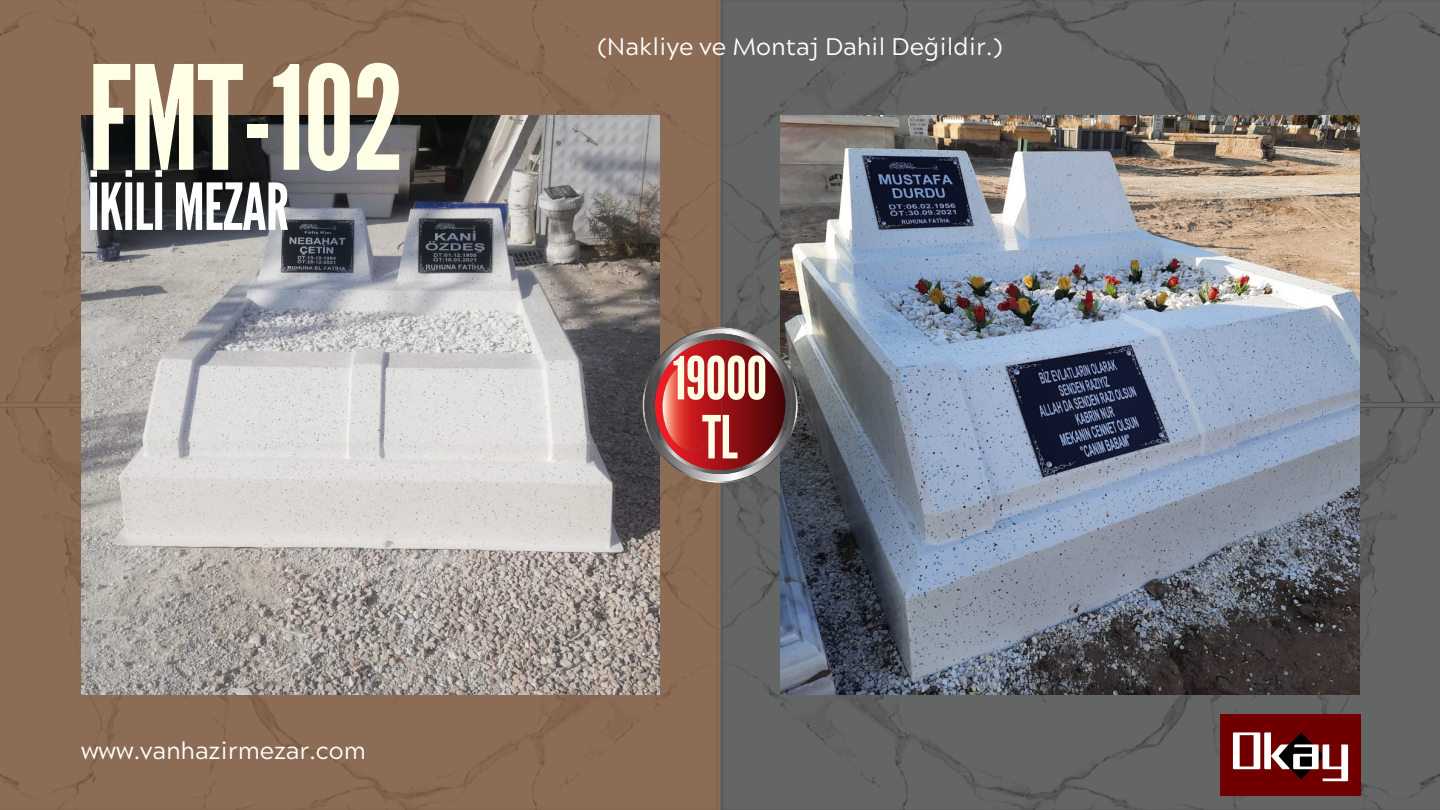
<style>
.page{position:relative;width:1440px;height:810px;background:#fff}
.page>*{position:absolute;margin:0;border:0;box-sizing:border-box;transform-origin:0 0}
.t1{font:144px "League Gothic";letter-spacing:-.01em;color:#fffee6}
.t2{font:64.6px "League Gothic";letter-spacing:-.01em;color:#fff}
.t3{font:59.2px/59px "League Gothic";letter-spacing:-.01em;color:#fffee6;text-align:center}
.t4{font:24px "Acherus Grotesque";color:#fff}
</style>
<div class="page">
<img style="left:720px;top:0;width:720px;height:810px">
<div style="left:0;top:0;width:720px;height:810px;background:#8c6c55"></div>
<img style="left:81px;top:116px;width:579px;height:579px">
<img style="left:780px;top:116px;width:579px;height:579px">
<svg style="left:642px;top:327px;width:156px;height:156px;background:#7f4142"></svg>
<img style="left:663px;top:363px;width:58px;height:87px;border-radius:50%">
<img style="left:1221px;top:714px;width:140px;height:81px">
<h1 class="t1" style="left:88px;top:35px;width:318px">FMT-102</h1>
<p class="t2" style="left:88px;top:170px;width:203px">İKİLİ MEZAR</p>
<h2 class="t4" style="left:81px;top:741px;width:286px">www.vanhazirmezar.com</h2>
<p class="t4" style="left:598px;top:37px;width:406px">(Nakliye ve Montaj Dahil Değildir.)</p>
<p class="t3" style="left:673px;top:350px;width:96px">19000<br>TL</p>
</div>
